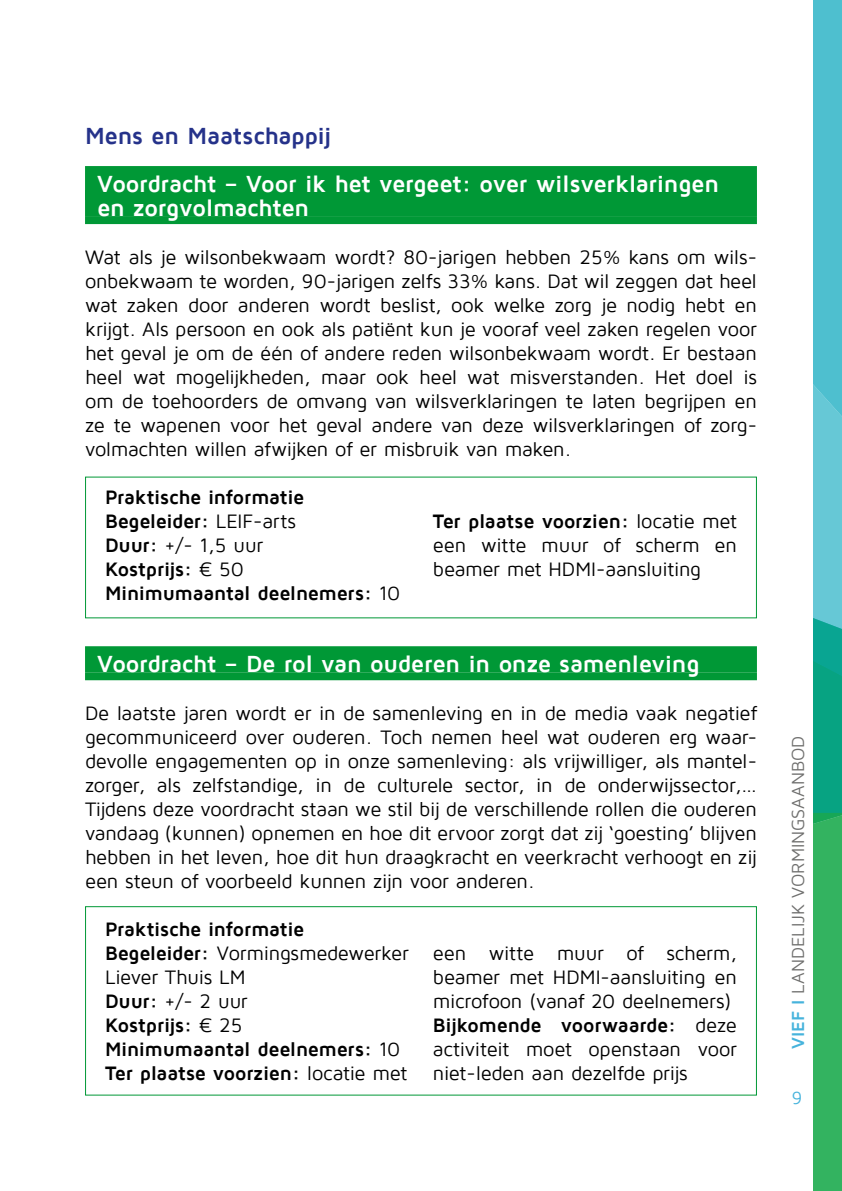
<style>
.page{position:relative;width:842px;height:1191px;background:#fff}
.page>*{position:absolute;margin:0;border:0;box-sizing:border-box;transform-origin:0 0}
.t1{font:700 24px/24px "Maven Pro";letter-spacing:-.015em;color:#fff}
.t2{font:700 24px "Maven Pro";letter-spacing:-.015em;color:#25328a}
.t3{font:20px/24px "Maven Pro";letter-spacing:-.015em;color:#000}
.t4{font:700 20px/24px "Maven Pro";letter-spacing:-.015em;color:#000}
.t5{font:18px "Maven Pro";letter-spacing:-.005em;color:#6f6f6e}
.t6{font:18px "Maven Pro";color:#46b3dc}
.s1{font-weight:400}
.s2{font-weight:700}
.s3{font-weight:700;color:#46b3dc}
</style>
<div class="page">
<svg style="left:814px;top:0;width:28px;height:1191px;background:#3eb8a1"></svg>
<div style="left:85px;top:166px;width:672px;height:26px;background:#009836"></div>
<div style="left:85px;top:190px;width:672px;height:26px;background:#009836"></div>
<div style="left:85px;top:216px;width:672px;height:8px;background:#009836"></div>
<div style="left:85px;top:646px;width:672px;height:26px;background:#009836"></div>
<div style="left:85px;top:672px;width:672px;height:8px;background:#009836"></div>
<div style="left:85px;top:906px;width:672px;height:189px;border:1px solid #009836"></div>
<p class="t2" style="left:85px;top:123px;width:248px">Mens en Maatschappij</p>
<p class="t1" style="left:97px;top:172px;width:624px">Voordracht – Voor ik het vergeet: over wilsverklaringen en zorgvolmachten</p>
<p class="t3" style="left:85px;top:246px;width:673px">Wat als je wilsonbekwaam wordt? 80-jarigen hebben 25% kans om wils&shy;onbekwaam te worden, 90-jarigen zelfs 33% kans. Dat wil zeggen dat heel wat zaken door anderen wordt beslist, ook welke zorg je nodig hebt en krijgt. Als persoon en ook als patiënt kun je vooraf veel zaken regelen voor het geval je om de één of andere reden wilsonbekwaam wordt. Er bestaan heel wat mogelijkheden, maar ook heel wat misverstanden. Het doel is om de toehoorders de omvang van wilsverklaringen te laten begrijpen en ze te wapenen voor het geval andere van deze wilsverklaringen of zorg&shy;volmachten willen afwijken of er misbruik van maken.</p>
<p class="t4" style="left:105px;top:485px;width:297px">Praktische informatie<br>Begeleider: <span class="s1">LEIF-arts<br></span>Duur: <span class="s1">+/- 1,5 uur<br></span>Kostprijs: <span class="s1">€ 50<br></span>Minimumaantal deelnemers: <span class="s1">10</span></p>
<p class="t3" style="left:433px;top:510px;width:306px;text-align:justify"><span class="s2">Ter plaatse voorzien:</span> locatie met een witte muur of scherm en beamer met HDMI-aansluiting</p>
<p class="t1" style="left:97px;top:652px;width:604px">Voordracht – De rol van ouderen in onze samenleving</p>
<p class="t3" style="left:85px;top:702px;width:673px;text-align:justify">De laatste jaren wordt er in de samenleving en in de media vaak negatief gecommuniceerd over ouderen. Toch nemen heel wat ouderen erg waar&shy;devolle engagementen op in onze samenleving: als vrijwilliger, als mantel&shy;zorger, als zelfstandige, in de culturele sector, in de onderwijssector,… Tijdens deze voordracht staan we stil bij de verschillende rollen die ouderen vandaag (kunnen) opnemen en hoe dit ervoor zorgt dat zij ‘goesting’ blijven hebben in het leven, hoe dit hun draagkracht en veerkracht verhoogt en zij een steun of voorbeeld kunnen zijn voor anderen.</p>
<p class="t4" style="left:105px;top:917px;width:305px">Praktische informatie<br>Begeleider: <span class="s1">Vormingsmedewerker<br>Liever Thuis LM<br></span>Duur: <span class="s1">+/- 2 uur<br></span>Kostprijs: <span class="s1">€ 25<br></span>Minimumaantal deelnemers: <span class="s1">10<br></span>Ter plaatse voorzien: <span class="s1">locatie met</span></p>
<p class="t3" style="left:433px;top:942px;width:306px">een witte muur of scherm, beamer met HDMI-aansluiting en microfoon (vanaf 20 deelnemers)<br><span class="s2">Bijkomende voorwaarde:</span> deze activiteit moet openstaan voor niet-leden aan dezelfde prijs</p>
<p class="t5" style="left:788px;top:1049px;width:315px;rotate:-90deg"><span class="s3">VIEF I</span> LANDELIJK VORMINGSAANBOD</p>
<p class="t6" style="left:792px;top:1089px;width:12px">9</p>
</div>
